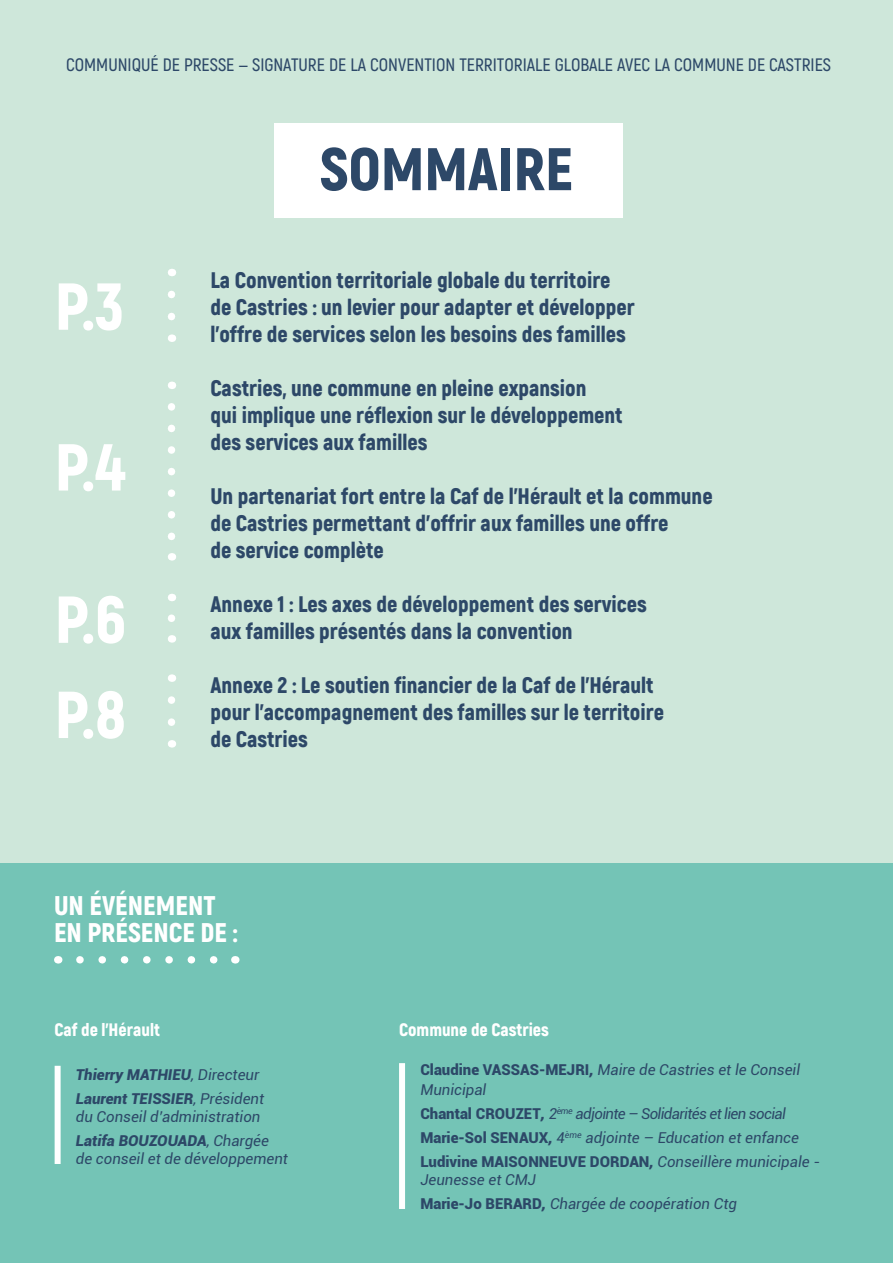
<style>
.page{position:relative;width:893px;height:1263px;background:#cee7da}
.page>*{position:absolute;margin:0;border:0;box-sizing:border-box;transform-origin:0 0}
.t1{font:900 66.15px "Akrobat";color:#fff}
.t2{font:900 60px "Akrobat";color:#2d4868}
.t3{font:900 27px "Akrobat";color:#fff}
.t4{font:900 22.5px "Akrobat";color:#2d4868}
.t5{font:600 18px "Akrobat";color:#2d4868}
.t6{font:900 18px "Akrobat";color:#fff}
.t7{font:italic 15px/19.5px "Roboto";color:#2d4868}
.t8{font:italic 900 15px "Roboto";color:#2d4868}
.t9{font:italic 15px "Roboto";letter-spacing:-.04em;color:#2d4868}
.s1{font-weight:400}
.s2{font-weight:900;font-style:normal}
.s3{font-weight:900}
</style>
<div class="page">
<div style="left:274px;top:123px;width:349px;height:95px;background:#fff"></div>
<div style="left:0;top:863px;width:893px;height:400px;background:#74c4b6"></div>
<svg style="left:168px;top:294px;width:7px;height:27px"></svg>
<svg style="left:168px;top:407px;width:7px;height:133px"></svg>
<svg style="left:168px;top:618px;width:7px;height:4px"></svg>
<svg style="left:168px;top:700px;width:7px;height:26px"></svg>
<svg style="left:80px;top:956px;width:138px;height:7px"></svg>
<div style="left:55px;top:1066px;width:6px;height:98px;background:#fff"></div>
<div style="left:399px;top:1063px;width:6px;height:146px;background:#fff"></div>
<p class="t5" style="left:66px;top:54px;width:767px">COMMUNIQUÉ DE PRESSE — SIGNATURE DE LA CONVENTION TERRITORIALE GLOBALE AVEC LA COMMUNE DE CASTRIES</p>
<p class="t1" style="left:55px;top:264px;width:71px">P.3</p>
<p class="t1" style="left:55px;top:424px;width:72px">P.4</p>
<p class="t1" style="left:55px;top:577px;width:73px">P.6</p>
<p class="t1" style="left:55px;top:672px;width:73px">P.8</p>
<p class="t2" style="left:320px;top:130px;width:255px">SOMMAIRE</p>
<p class="t4" style="left:210px;top:265px;width:402px">La Convention territoriale globale du territoire</p>
<p class="t4" style="left:210px;top:292px;width:426px">de Castries : un levier pour adapter et développer</p>
<p class="t4" style="left:210px;top:319px;width:417px">l’offre de services selon les besoins des familles</p>
<p class="t4" style="left:210px;top:373px;width:378px">Castries, une commune en pleine expansion</p>
<p class="t4" style="left:210px;top:400px;width:414px">qui implique une réflexion sur le développement</p>
<p class="t4" style="left:210px;top:427px;width:218px">des services aux familles</p>
<p class="t4" style="left:210px;top:481px;width:504px">Un partenariat fort entre la Caf de l’Hérault et la commune</p>
<p class="t4" style="left:210px;top:508px;width:460px">de Castries permettant d’offrir aux familles une offre</p>
<p class="t4" style="left:210px;top:535px;width:175px">de service complète</p>
<p class="t4" style="left:210px;top:589px;width:438px">Annexe 1 : Les axes de développement des services</p>
<p class="t4" style="left:210px;top:616px;width:364px">aux familles présentés dans la convention</p>
<p class="t4" style="left:210px;top:670px;width:445px">Annexe 2 : Le soutien financier de la Caf de l’Hérault</p>
<p class="t4" style="left:210px;top:697px;width:455px">pour l’accompagnement des familles sur le territoire</p>
<p class="t4" style="left:210px;top:724px;width:99px">de Castries</p>
<p class="t3" style="left:54px;top:888px;width:163px">UN ÉVÉNEMENT</p>
<p class="t3" style="left:54px;top:915px;width:185px">EN PRÉSENCE DE :</p>
<p class="t6" style="left:55px;top:1018px;width:107px">Caf de l’Hérault</p>
<p class="t8" style="left:76px;top:1064px;width:185px">Thierry MATHIEU<span class="s1">, Directeur</span></p>
<p class="t8" style="left:76px;top:1088px;width:190px">Laurent TEISSIER<span class="s1">, Président</span></p>
<p class="t7" style="left:76px;top:1106px;width:186px">du Conseil d’administration</p>
<p class="t8" style="left:76px;top:1130px;width:195px">Latifa BOUZOUADA<span class="s1">, Chargée</span></p>
<p class="t7" style="left:76px;top:1148px;width:214px">de conseil et de développement</p>
<p class="t6" style="left:399px;top:1018px;width:151px">Commune de Castries</p>
<p class="t7" style="left:420px;top:1060px;width:381px"><span class="s2">Claudine VASSAS-MEJRI</span><span class="s3">,</span> Maire de Castries et le Conseil<br>Municipal</p>
<p class="t9" style="left:420px;top:1103px;width:367px"><span class="s2">Chantal CROUZET</span><span class="s3">,</span> 2<sup>ème</sup> adjointe – Solidarités et lien social</p>
<p class="t7" style="left:420px;top:1127px;width:380px"><span class="s2">Marie-Sol SENAUX</span><span class="s3">,</span> 4<sup>ème</sup> adjointe – Education et enfance</p>
<p class="t7" style="left:420px;top:1152px;width:401px;line-height:18px"><span class="s2">Ludivine MAISONNEUVE DORDAN</span><span class="s3">,</span> Conseillère municipale -<br>Jeunesse et CMJ</p>
<p class="t7" style="left:420px;top:1193px;width:318px"><span class="s2">Marie-Jo BERARD</span><span class="s3">,</span> Chargée de coopération Ctg</p>
</div>
